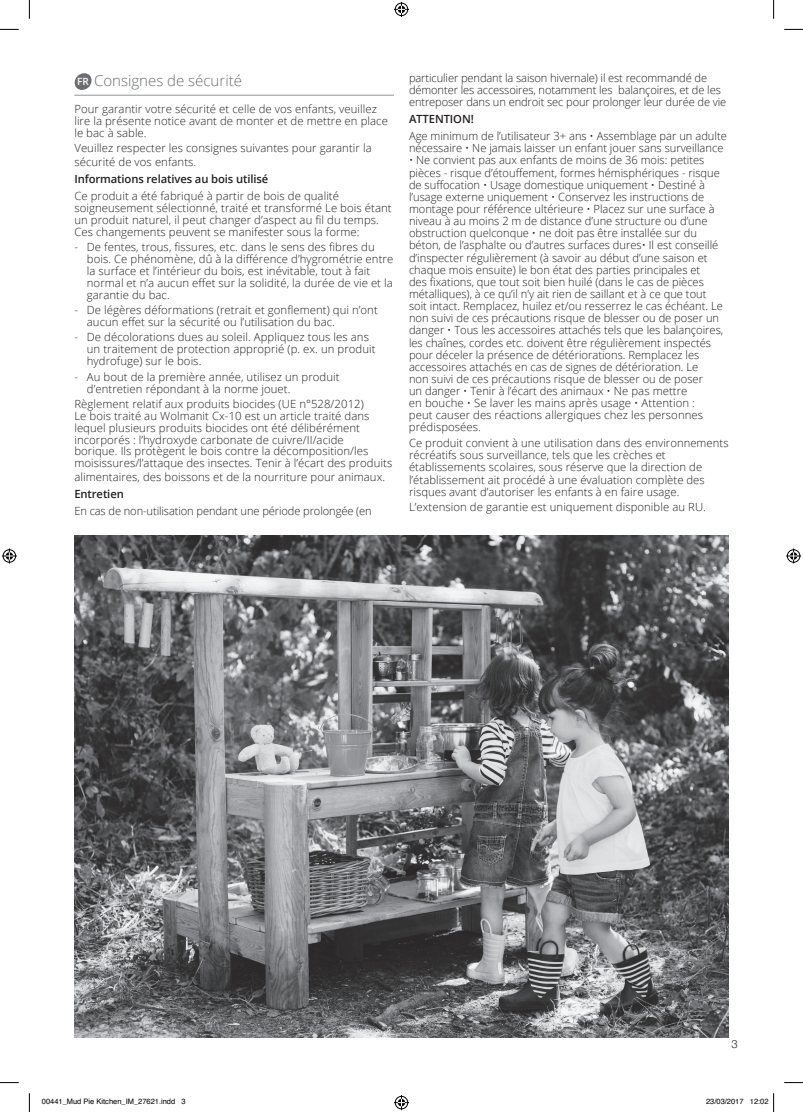
<style>
.page{position:relative;width:803px;height:1112px;background:#fff}
.page>*{position:absolute;margin:0;border:0;box-sizing:border-box;transform-origin:0 0}
.t1{font:300 15px "Open Sans";color:#6c6d70}
.t2{font:300 11.25px/12.1px "Open Sans";letter-spacing:.005em;color:#231f20}
.t3{font:600 11.25px "Open Sans";letter-spacing:-.01em;color:#231f20}
.t4{font:300 11.25px "Helvetica Neue";color:#231f20}
.t5{font:7.5px "Helvetica";color:#000}
.s1{font-weight:600;font-size:10px;color:#fff}
</style>
<div class="page">
<img style="left:74px;top:535px;width:654px;height:502px">
<svg style="left:74px;top:73px;width:18px;height:17px"></svg>
<hr style="left:74px;top:95px;width:320px;height:1px;background:#939598">
<svg style="left:0;top:29px;width:19px;height:1px"></svg>
<svg style="left:784px;top:29px;width:19px;height:1px"></svg>
<svg style="left:0;top:1082px;width:19px;height:1px"></svg>
<svg style="left:784px;top:1082px;width:19px;height:1px"></svg>
<svg style="left:29px;top:0;width:1px;height:19px"></svg>
<svg style="left:29px;top:1093px;width:1px;height:18px"></svg>
<svg style="left:773px;top:0;width:1px;height:19px"></svg>
<svg style="left:394px;top:2px;width:15px;height:15px"></svg>
<svg style="left:394px;top:1095px;width:15px;height:14px"></svg>
<svg style="left:2px;top:548px;width:15px;height:15px"></svg>
<svg style="left:786px;top:548px;width:15px;height:15px"></svg>
<svg style="left:773px;top:1093px;width:1px;height:18px"></svg>
<h1 class="t1" style="left:77px;top:70px;width:166px"><span class="s1">FR</span> Consignes de sécurité</h1>
<p class="t2" style="left:74px;top:103px;width:315px">Pour garantir votre sécurité et celle de vos enfants, veuillez lire la présente notice avant de monter et de mettre en place le bac à sable.</p>
<p class="t2" style="left:74px;top:141px;width:299px;line-height:13.5px">Veuillez respecter les consignes suivantes pour garantir la sécurité de vos enfants.</p>
<p class="t3" style="left:74px;top:171px;width:195px">Informations relatives au bois utilisé</p>
<p class="t2" style="left:74px;top:190px;width:319px">Ce produit a été fabriqué à partir de bois de qualité soigneusement sélectionné, traité et transformé Le bois étant un produit naturel, il peut changer d’aspect au fil du temps.<br>Ces changements peuvent se manifester sous la forme:</p>
<p class="t2" style="left:87px;top:241px;width:308px;text-indent:-12px">- De fentes, trous, fissures, etc. dans le sens des fibres du bois. Ce phénomène, dû à la différence d’hygrométrie entre la surface et l’intérieur du bois, est inévitable, tout à fait normal et n’a aucun effet sur la solidité, la durée de vie et la garantie du bac.</p>
<p class="t2" style="left:87px;top:304px;width:292px;text-indent:-12px">- De légères déformations (retrait et gonflement) qui n’ont aucun effet sur la sécurité ou l’utilisation du bac.</p>
<p class="t2" style="left:87px;top:331px;width:290px;text-indent:-12px">- De décolorations dues au soleil. Appliquez tous les ans un traitement de protection approprié (p. ex. un produit hydrofuge) sur le bois.</p>
<p class="t2" style="left:87px;top:370px;width:254px;text-indent:-12px">- Au bout de la première année, utilisez un produit d’entretien répondant à la norme jouet.</p>
<p class="t2" style="left:74px;top:397px;width:319px">Règlement relatif aux produits biocides (UE n°528/2012)<br>Le bois traité au Wolmanit Cx-10 est un article traité dans lequel plusieurs produits biocides ont été délibérément incorporés : l’hydroxyde carbonate de cuivre/II/acide<br>borique. Ils protègent le bois contre la décomposition/les moisissures/l’attaque des insectes. Tenir à l’écart des produits</p>
<p class="t2" style="left:74px;top:470px;width:312px">alimentaires, des boissons et de la nourriture pour animaux.</p>
<p class="t3" style="left:74px;top:486px;width:51px">Entretien</p>
<p class="t2" style="left:74px;top:504px;width:299px">En cas de non-utilisation pendant une période prolongée (en</p>
<p class="t2" style="left:409px;top:71px;width:319px">particulier pendant la saison hivernale) il est recommandé de démonter les accessoires, notamment les balançoires, et de les entreposer dans un endroit sec pour prolonger leur durée de vie</p>
<p class="t3" style="left:409px;top:111px;width:66px">ATTENTION!</p>
<p class="t2" style="left:409px;top:130px;width:319px">Age minimum de l’utilisateur 3+ ans • Assemblage par un adulte nécessaire • Ne jamais laisser un enfant jouer sans surveillance</p>
<p class="t2" style="left:409px;top:154px;width:316px">• Ne convient pas aux enfants de moins de 36 mois: petites pièces - risque d’étouffement, formes hémisphériques - risque de suffocation • Usage domestique uniquement • Destiné à l’usage externe uniquement • Conservez les instructions de montage pour référence ultérieure • Placez sur une surface à niveau à au moins 2 m de distance d’une structure ou d’une obstruction quelconque • ne doit pas être installée sur du béton, de l’asphalte ou d’autres surfaces dures• Il est conseillé d’inspecter régulièrement (à savoir au début d’une saison et chaque mois ensuite) le bon état des parties principales et<br>des fixations, que tout soit bien huilé (dans le cas de pièces métalliques), à ce qu’il n’y ait rien de saillant et à ce que tout soit intact. Remplacez, huilez et/ou resserrez le cas échéant. Le non suivi de ces précautions risque de blesser ou de poser un danger • Tous les accessoires attachés tels que les balançoires, les chaînes, cordes etc. doivent être régulièrement inspectés pour déceler la présence de détériorations. Remplacez les accessoires attachés en cas de signes de détérioration. Le<br>non suivi de ces précautions risque de blesser ou de poser<br>un danger • Tenir à l’écart des animaux • Ne pas mettre<br>en bouche • Se laver les mains après usage • Attention :<br>peut causer des réactions allergiques chez les personnes prédisposées.</p>
<p class="t2" style="left:409px;top:436px;width:321px">Ce produit convient à une utilisation dans des environnements récréatifs sous surveillance, tels que les crèches et établissements scolaires, sous réserve que la direction de l’établissement ait procédé à une évaluation complète des risques avant d’autoriser les enfants à en faire usage.</p>
<p class="t2" style="left:409px;top:500px;width:298px">L’extension de garantie est uniquement disponible au RU.</p>
<p class="t4" style="left:731px;top:1035px;width:8px">3</p>
<p class="t5" style="left:42px;top:1095px;width:145px">00441_Mud Pie Kitchen_IM_27621.indd 3</p>
<p class="t5" style="left:706px;top:1095px;width:64px">23/03/2017 12:02</p>
</div>
